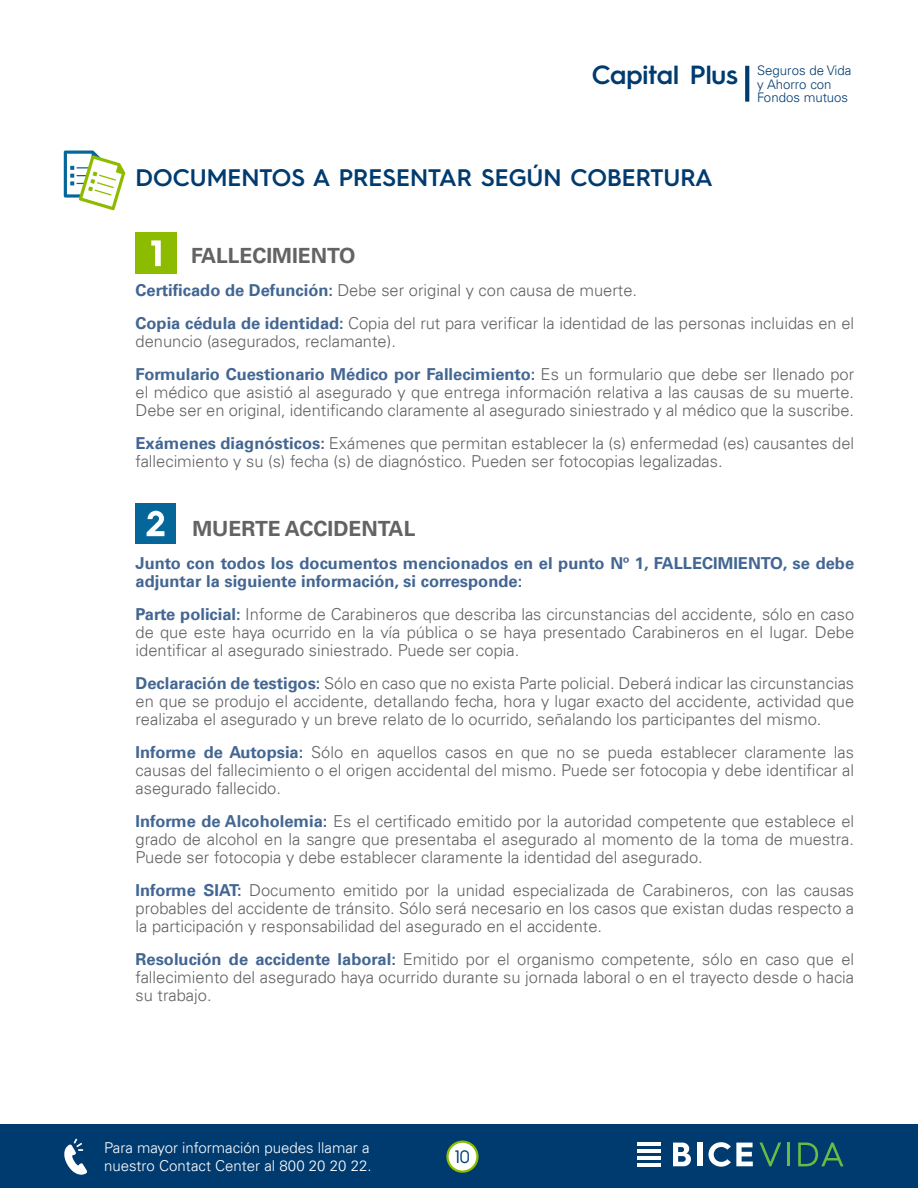
<style>
.page{position:relative;width:918px;height:1188px;background:#fff}
.page>*{position:absolute;margin:0;border:0;box-sizing:border-box;transform-origin:0 0}
.t1{font:600 26.4px "Hurme Geometric Sans 3";color:#003b70}
.t2{font:600 24px "Hurme Geometric Sans 3";color:#003b70}
.t3{font:700 21px "Univers LT";color:#636366}
.t4{font:18px "Hurme Geometric Sans 3";color:#003b70}
.t5{font:300 16.5px/18px "Univers LT";color:#636366;text-align:justify}
.t6{font:700 16.5px/18px "Univers LT";color:#436692}
.t7{font:300 15px "Univers LT";color:#fff}
.t8{font:300 13.2px/13.2px "Univers LT";color:#003b70}
.s1{font-weight:700;color:#436692}
</style>
<div class="page">
<svg style="left:64px;top:151px;width:61px;height:59px"></svg>
<div style="left:136px;top:233px;width:41px;height:41px;background:#8dbb00"></div>
<svg style="left:151px;top:240px;width:10px;height:26px"></svg>
<div style="left:136px;top:503px;width:40px;height:40px;background:#056699"></div>
<svg style="left:147px;top:511px;width:17px;height:25px"></svg>
<svg style="left:745px;top:66px;width:4px;height:36px"></svg>
<div style="left:0;top:1125px;width:918px;height:63px;background:#003b70"></div>
<svg style="left:759px;top:1143px;width:22px;height:23px"></svg>
<hr style="left:787px;top:1143px;width:3px;height:23px;background:#68bb45">
<svg style="left:798px;top:1143px;width:46px;height:23px"></svg>
<hr style="left:637px;top:1143px;width:24px;height:3px;background:#fff">
<hr style="left:637px;top:1149px;width:24px;height:4px;background:#fff">
<hr style="left:637px;top:1156px;width:24px;height:4px;background:#fff">
<hr style="left:637px;top:1163px;width:24px;height:3px;background:#fff">
<svg style="left:673px;top:1143px;width:18px;height:23px"></svg>
<div style="left:697px;top:1143px;width:5px;height:23px;background:#fff"></div>
<svg style="left:709px;top:1142px;width:44px;height:25px"></svg>
<svg style="left:64px;top:1139px;width:23px;height:36px"></svg>
<div style="left:447px;top:1142px;width:30px;height:30px;background:#fff;border-radius:50%"></div>
<div style="left:446px;top:1141px;width:33px;height:32px;border:2px solid #8dbb00;border-radius:50%"></div>
<p class="t1" style="left:592px;top:56px;width:148px">Capital Plus</p>
<p class="t8" style="left:757px;top:64px;width:96px">Seguros de Vida y Ahorro con<br>Fondos mutuos</p>
<p class="t2" style="left:136px;top:161px;width:579px">DOCUMENTOS A PRESENTAR SEGÚN COBERTURA</p>
<p class="t3" style="left:191px;top:244px;width:166px">FALLECIMIENTO</p>
<p class="t5" style="left:136px;top:282px;width:503px"><span class="s1">Certificado de Defunción:</span> Debe ser original y con causa de muerte.</p>
<p class="t5" style="left:136px;top:315px;width:720px"><span class="s1">Copia cédula de identidad:</span> Copia del rut para verificar la identidad de las personas incluidas en el denuncio (asegurados, reclamante).</p>
<p class="t5" style="left:136px;top:366px;width:720px"><span class="s1">Formulario Cuestionario Médico por Fallecimiento:</span> Es un formulario que debe ser llenado por el médico que asistió al asegurado y que entrega información relativa a las causas de su muerte.<br>Debe ser en original, identificando claramente al asegurado siniestrado y al médico que la suscribe.</p>
<p class="t5" style="left:136px;top:435px;width:720px"><span class="s1">Exámenes diagnósticos:</span> Exámenes que permitan establecer la (s) enfermedad (es) causantes del fallecimiento y su (s) fecha (s) de diagnóstico. Pueden ser fotocopias legalizadas.</p>
<p class="t3" style="left:193px;top:517px;width:224px">MUERTE ACCIDENTAL</p>
<p class="t6" style="left:136px;top:555px;width:720px">Junto con todos los documentos mencionados en el punto Nº 1, FALLECIMIENTO, se debe adjuntar la siguiente información, si corresponde:</p>
<p class="t5" style="left:136px;top:606px;width:720px"><span class="s1">Parte policial:</span> Informe de Carabineros que describa las circunstancias del accidente, sólo en caso de que este haya ocurrido en la vía pública o se haya presentado Carabineros en el lugar. Debe identificar al asegurado siniestrado. Puede ser copia.</p>
<p class="t5" style="left:136px;top:675px;width:720px"><span class="s1">Declaración de testigos:</span> Sólo en caso que no exista Parte policial. Deberá indicar las circunstancias en que se produjo el accidente, detallando fecha, hora y lugar exacto del accidente, actividad que realizaba el asegurado y un breve relato de lo ocurrido, señalando los participantes del mismo.</p>
<p class="t5" style="left:136px;top:744px;width:720px"><span class="s1">Informe de Autopsia:</span> Sólo en aquellos casos en que no se pueda establecer claramente las causas del fallecimiento o el origen accidental del mismo. Puede ser fotocopia y debe identificar al asegurado fallecido.</p>
<p class="t5" style="left:136px;top:813px;width:720px"><span class="s1">Informe de Alcoholemia:</span> Es el certificado emitido por la autoridad competente que establece el grado de alcohol en la sangre que presentaba el asegurado al momento de la toma de muestra.<br>Puede ser fotocopia y debe establecer claramente la identidad del asegurado.</p>
<p class="t5" style="left:136px;top:882px;width:720px"><span class="s1">Informe SIAT:</span> Documento emitido por la unidad especializada de Carabineros, con las causas probables del accidente de tránsito. Sólo será necesario en los casos que existan dudas respecto a la participación y responsabilidad del asegurado en el accidente.</p>
<p class="t5" style="left:136px;top:951px;width:720px"><span class="s1">Resolución de accidente laboral:</span> Emitido por el organismo competente, sólo en caso que el fallecimiento del asegurado haya ocurrido durante su jornada laboral o en el trayecto desde o hacia su trabajo.</p>
<p class="t7" style="left:104px;top:1138px;width:267px">Para mayor información puedes llamar a</p>
<p class="t7" style="left:104px;top:1156px;width:269px">nuestro Contact Center al 800 20 20 22.</p>
<p class="t4" style="left:455px;top:1144px;width:16px">10</p>
</div>
